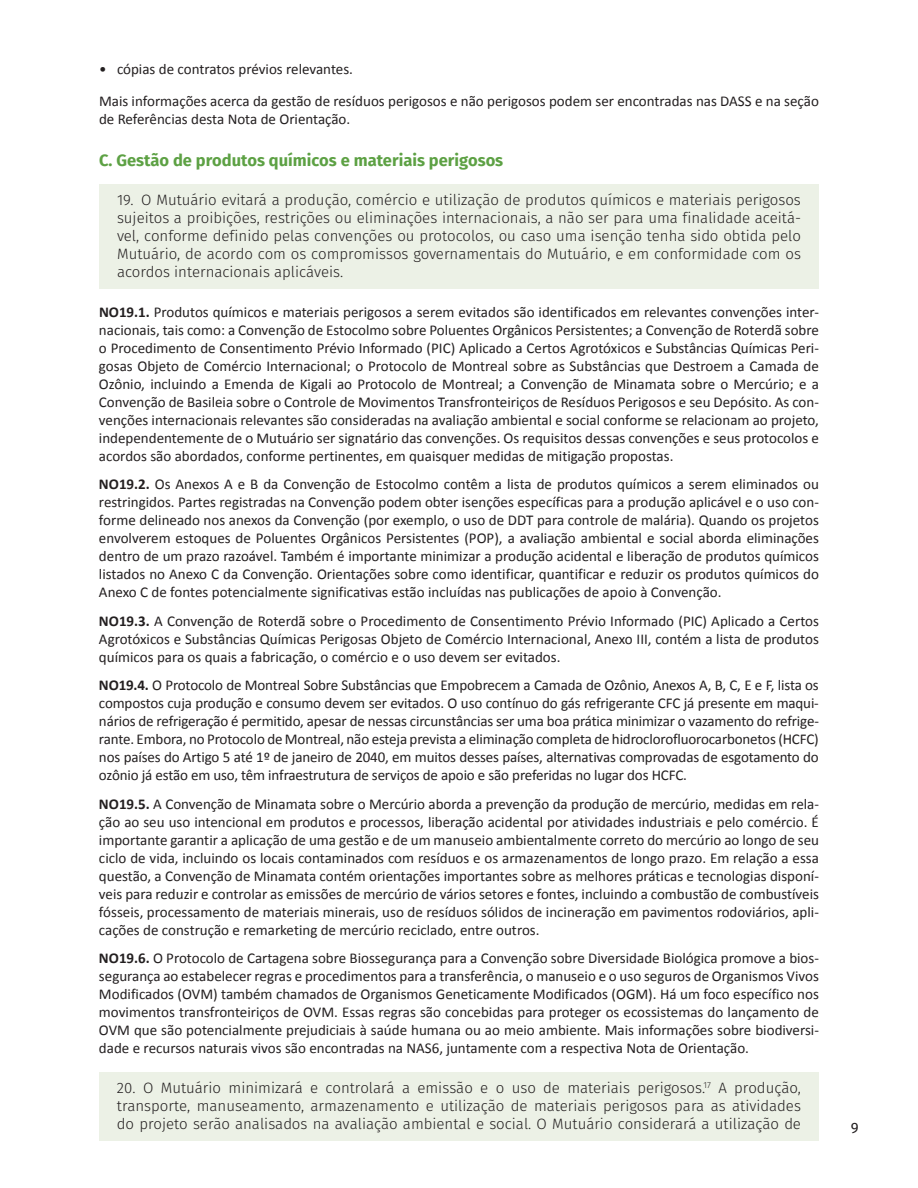
<style>
.page{position:relative;width:918px;height:1188px;background:#fff}
.page>*{position:absolute;margin:0;border:0;box-sizing:border-box;transform-origin:0 0}
.t1{font:700 16.5px "Fira Sans";color:#5da144}
.t2{font:15px/18px "Calibri";color:#231f20;text-align:justify}
.t3{font:300 15px/18px "Fira Sans";color:#231f20;text-align:justify}
.t4{font:15px "Fira Sans";color:#231f20}
.s1{font-weight:700}
</style>
<div class="page">
<div style="left:99px;top:184px;width:720px;height:105px;background:#ecf1e6"></div>
<div style="left:99px;top:1072px;width:720px;height:69px;background:#ecf1e6"></div>
<p class="t2" style="left:99px;top:53px;width:721px;line-height:31.5px">• cópias de contratos prévios relevantes.<br>Mais informações acerca da gestão de resíduos perigosos e não perigosos podem ser encontradas nas DASS e na seção</p>
<p class="t2" style="left:99px;top:109px;width:253px">de Referências desta Nota de Orientação.</p>
<p class="t1" style="left:99px;top:148px;width:406px">C. Gestão de produtos químicos e materiais perigosos</p>
<p class="t3" style="left:117px;top:192px;width:686px">19. O Mutuário evitará a produção, comércio e utilização de produtos químicos e materiais perigosos sujeitos a proibições, restrições ou eliminações internacionais, a não ser para uma finalidade aceitá&shy;vel, conforme definido pelas convenções ou protocolos, ou caso uma isenção tenha sido obtida pelo Mutuário, de acordo com os compromissos governamentais do Mutuário, e em conformidade com os acordos internacionais aplicáveis.</p>
<p class="t2" style="left:99px;top:302px;width:722px"><span class="s1">NO19.1.</span> Produtos químicos e materiais perigosos a serem evitados são identificados em relevantes convenções inter&shy;nacionais, tais como: a Convenção de Estocolmo sobre Poluentes Orgânicos Persistentes; a Convenção de Roterdã sobre o Procedimento de Consentimento Prévio Informado (PIC) Aplicado a Certos Agrotóxicos e Substâncias Químicas Peri&shy;gosas Objeto de Comércio Internacional; o Protocolo de Montreal sobre as Substâncias que Destroem a Camada de Ozônio, incluindo a Emenda de Kigali ao Protocolo de Montreal; a Convenção de Minamata sobre o Mercúrio; e a Convenção de Basileia sobre o Controle de Movimentos Transfronteiriços de Resíduos Perigosos e seu Depósito. As con&shy;venções internacionais relevantes são consideradas na avaliação ambiental e social conforme se relacionam ao projeto, independentemente de o Mutuário ser signatário das convenções. Os requisitos dessas convenções e seus protocolos e acordos são abordados, conforme pertinentes, em quaisquer medidas de mitigação propostas.</p>
<p class="t2" style="left:99px;top:474px;width:722px"><span class="s1">NO19.2.</span> Os Anexos A e B da Convenção de Estocolmo contêm a lista de produtos químicos a serem eliminados ou restringidos. Partes registradas na Convenção podem obter isenções específicas para a produção aplicável e o uso con&shy;forme delineado nos anexos da Convenção (por exemplo, o uso de DDT para controle de malária). Quando os projetos envolverem estoques de Poluentes Orgânicos Persistentes (POP), a avaliação ambiental e social aborda eliminações dentro de um prazo razoável. Também é importante minimizar a produção acidental e liberação de produtos químicos listados no Anexo C da Convenção. Orientações sobre como identificar, quantificar e reduzir os produtos químicos do Anexo C de fontes potencialmente significativas estão incluídas nas publicações de apoio à Convenção.</p>
<p class="t2" style="left:99px;top:611px;width:721px"><span class="s1">NO19.3.</span> A Convenção de Roterdã sobre o Procedimento de Consentimento Prévio Informado (PIC) Aplicado a Certos Agrotóxicos e Substâncias Químicas Perigosas Objeto de Comércio Internacional, Anexo III, contém a lista de produtos químicos para os quais a fabricação, o comércio e o uso devem ser evitados.</p>
<p class="t2" style="left:99px;top:675px;width:722px"><span class="s1">NO19.4.</span> O Protocolo de Montreal Sobre Substâncias que Empobrecem a Camada de Ozônio, Anexos A, B, C, E e F, lista os compostos cuja produção e consumo devem ser evitados. O uso contínuo do gás refrigerante CFC já presente em maqui&shy;nários de refrigeração é permitido, apesar de nessas circunstâncias ser uma boa prática minimizar o vazamento do refrige&shy;rante. Embora, no Protocolo de Montreal, não esteja prevista a eliminação completa de hidroclorofluorocarbonetos (HCFC) nos países do Artigo 5 até 1º de janeiro de 2040, em muitos desses países, alternativas comprovadas de esgotamento do ozônio já estão em uso, têm infraestrutura de serviços de apoio e são preferidas no lugar dos HCFC.</p>
<p class="t2" style="left:99px;top:794px;width:722px"><span class="s1">NO19.5.</span> A Convenção de Minamata sobre o Mercúrio aborda a prevenção da produção de mercúrio, medidas em rela&shy;ção ao seu uso intencional em produtos e processos, liberação acidental por atividades industriais e pelo comércio. É importante garantir a aplicação de uma gestão e de um manuseio ambientalmente correto do mercúrio ao longo de seu ciclo de vida, incluindo os locais contaminados com resíduos e os armazenamentos de longo prazo. Em relação a essa questão, a Convenção de Minamata contém orientações importantes sobre as melhores práticas e tecnologias disponí&shy;veis para reduzir e controlar as emissões de mercúrio de vários setores e fontes, incluindo a combustão de combustíveis fósseis, processamento de materiais minerais, uso de resíduos sólidos de incineração em pavimentos rodoviários, apli&shy;cações de construção e remarketing de mercúrio reciclado, entre outros.</p>
<p class="t2" style="left:99px;top:948px;width:722px"><span class="s1">NO19.6.</span> O Protocolo de Cartagena sobre Biossegurança para a Convenção sobre Diversidade Biológica promove a bios&shy;segurança ao estabelecer regras e procedimentos para a transferência, o manuseio e o uso seguros de Organismos Vivos Modificados (OVM) também chamados de Organismos Geneticamente Modificados (OGM). Há um foco específico nos movimentos transfronteiriços de OVM. Essas regras são concebidas para proteger os ecossistemas do lançamento de OVM que são potencialmente prejudiciais à saúde humana ou ao meio ambiente. Mais informações sobre biodiversi&shy;dade e recursos naturais vivos são encontradas na NAS6, juntamente com a respectiva Nota de Orientação.</p>
<p class="t3" style="left:117px;top:1080px;width:686px">20. O Mutuário minimizará e controlará a emissão e o uso de materiais perigosos.<sup>17</sup> A produção, transporte, manuseamento, armazenamento e utilização de materiais perigosos para as atividades do projeto serão analisados na avaliação ambiental e social. O Mutuário considerará a utilização de</p>
<p class="t4" style="left:851px;top:1118px;width:9px">9</p>
</div>
